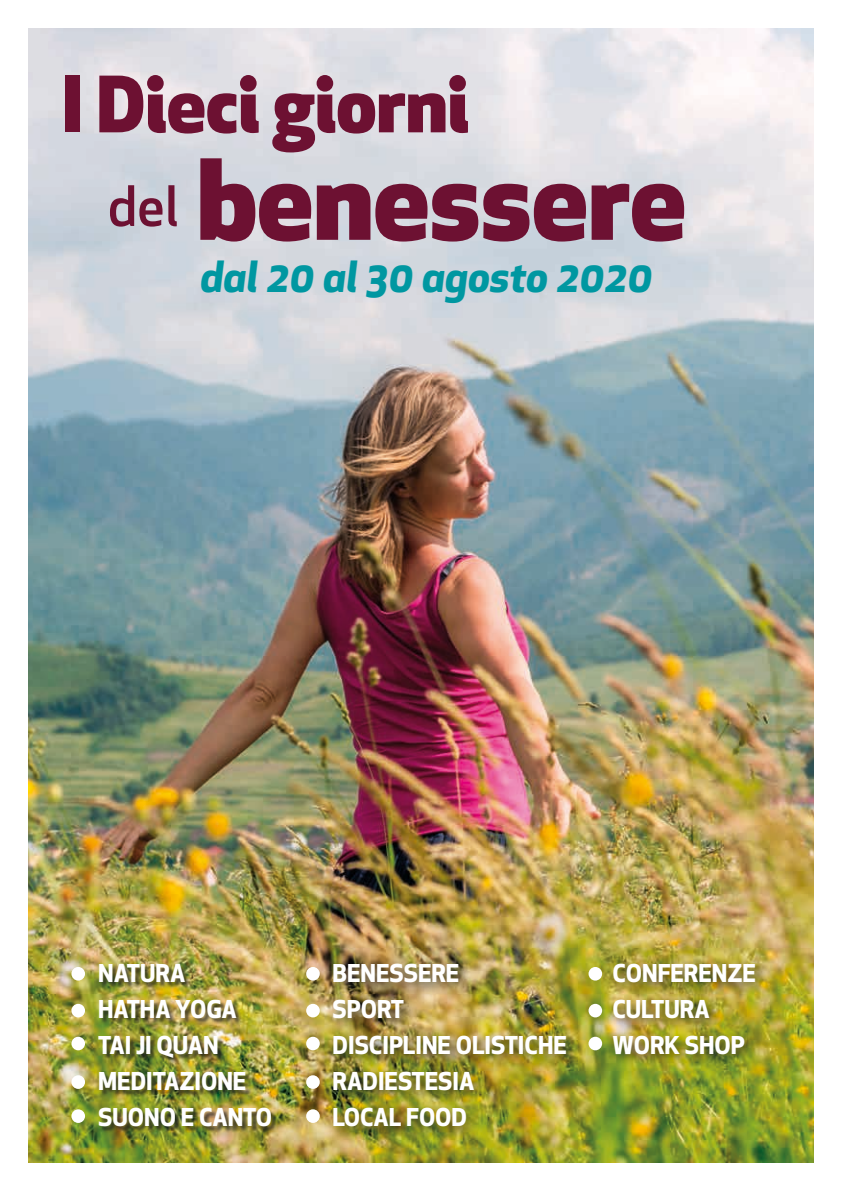
<style>
.page{position:relative;width:842px;height:1191px;background:#fff}
.page>*{position:absolute;margin:0;border:0;box-sizing:border-box;transform-origin:0 0}
.t1{font:800 108.6px "Apex New";color:#6d1132}
.t2{font:800 75.6px "Apex New";color:#6d1132}
.t3{font:italic 700 42px "Apex New";color:#0097a1}
.t4{font:700 24px/36px "Apex New";color:#fff}
.s1{font-weight:500;font-size:54.2px}
</style>
<div class="page">
<img style="left:28px;top:28px;width:786px;height:1134px">
<div style="left:99px;top:965px;width:180px;height:168px;background:#1d1d1b;opacity:.75"></div>
<div style="left:71px;top:967px;width:14px;height:13px;background:#fff;border-radius:50%"></div>
<div style="left:306px;top:967px;width:14px;height:13px;background:#fff;border-radius:50%"></div>
<div style="left:588px;top:967px;width:14px;height:13px;background:#fff;border-radius:50%"></div>
<div style="left:71px;top:1003px;width:14px;height:14px;background:#fff;border-radius:50%"></div>
<div style="left:306px;top:1003px;width:14px;height:14px;background:#fff;border-radius:50%"></div>
<div style="left:588px;top:1003px;width:14px;height:14px;background:#fff;border-radius:50%"></div>
<div style="left:71px;top:1036px;width:14px;height:14px;background:#fff;border-radius:50%"></div>
<div style="left:306px;top:1036px;width:14px;height:14px;background:#fff;border-radius:50%"></div>
<div style="left:588px;top:1036px;width:14px;height:14px;background:#fff;border-radius:50%"></div>
<div style="left:71px;top:1075px;width:14px;height:14px;background:#fff;border-radius:50%"></div>
<div style="left:306px;top:1075px;width:14px;height:14px;background:#fff;border-radius:50%"></div>
<div style="left:71px;top:1109px;width:14px;height:14px;background:#fff;border-radius:50%"></div>
<div style="left:306px;top:1109px;width:14px;height:14px;background:#fff;border-radius:50%"></div>
<div style="left:327px;top:957px;width:253px;height:183px;background:#1d1d1b;opacity:.75"></div>
<div style="left:607px;top:957px;width:163px;height:111px;background:#1d1d1b;opacity:.75"></div>
<h2 class="t2" style="left:62px;top:52px;width:409px">I Dieci giorni</h2>
<h1 class="t1" style="left:108px;top:124px;width:580px"><span class="s1">del</span> benessere</h1>
<h3 class="t3" style="left:200px;top:247px;width:454px">dal 20 al 30 agosto 2020</h3>
<p class="t4" style="left:98px;top:954px;width:175px">NATURA<br>HATHA YOGA<br>TAI JI QUAN<br>MEDITAZIONE<br>SUONO E CANTO</p>
<p class="t4" style="left:333px;top:954px;width:236px">BENESSERE<br>SPORT<br>DISCIPLINE OLISTICHE<br>RADIESTESIA<br>LOCAL FOOD</p>
<p class="t4" style="left:612px;top:954px;width:145px">CONFERENZE<br>CULTURA<br>WORK SHOP</p>
</div>
